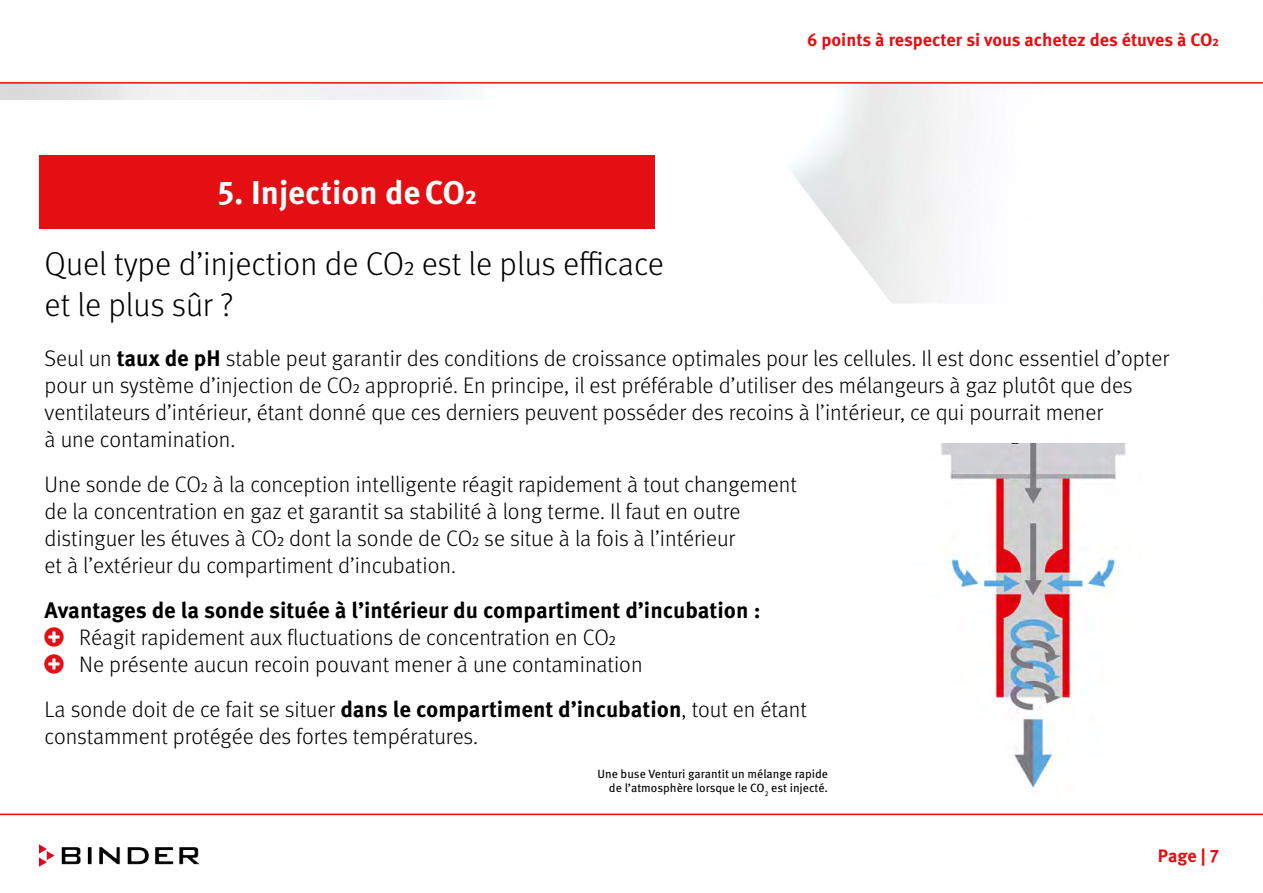
<style>
.page{position:relative;width:1263px;height:893px;background:#fff}
.page>*{position:absolute;margin:0;border:0;box-sizing:border-box;transform-origin:0 0}
.t1{font:300 33px/41.2px "Meta Pro";color:#000}
.t2{font:700 33px "Meta Pro";color:#fff}
.t3{font:300 22.5px/27px "Meta Pro";color:#000}
.t4{font:700 22.5px "Meta Pro";color:#000}
.t5{font:700 18px "Meta Pro";letter-spacing:-.005em;color:#e30f13}
.t6{font:12px/14.4px "Meta Pro";color:#000;text-align:right}
.s1{font-weight:700}
</style>
<div class="page">
<img style="left:0;top:84px;width:960px;height:220px">
<img style="left:941px;top:443px;width:185px;height:349px">
<svg style="left:0;top:814px;width:1263px;height:53px"></svg>
<img style="left:39px;top:844px;width:160px;height:22px">
<svg style="left:0;top:82px;width:1263px;height:2px;background:#e7484b"></svg>
<div style="left:39px;top:155px;width:616px;height:73px;background:#e30f13"></div>
<p class="t2" style="left:218px;top:167px;width:261px">5. Injection deCO2</p>
<p class="t5" style="left:807px;top:25px;width:413px">6 points à respecter si vous achetez des étuves à CO2</p>
<p class="t1" style="left:45px;top:241px;width:621px">Quel type d’injection de CO2 est le plus efficace et le plus sûr ?</p>
<p class="t3" style="left:45px;top:344px;width:1126px">Seul un <span class="s1">taux de pH</span> stable peut garantir des conditions de croissance optimales pour les cellules. Il est donc essentiel d’opter</p>
<p class="t3" style="left:45px;top:371px;width:1089px">pour un système d’injection de CO2 approprié. En principe, il est préférable d’utiliser des mélangeurs à gaz plutôt que des ventilateurs d’intérieur, étant donné que ces derniers peuvent posséder des recoins à l’intérieur, ce qui pourrait mener<br>à une contamination.</p>
<p class="t3" style="left:45px;top:470px;width:754px">Une sonde de CO2 à la conception intelligente réagit rapidement à tout changement de la concentration en gaz et garantit sa stabilité à long terme. Il faut en outre distinguer les étuves à CO2 dont la sonde de CO2 se situe à la fois à l’intérieur<br>et à l’extérieur du compartiment d’incubation.</p>
<p class="t4" style="left:45px;top:593px;width:717px">Avantages de la sonde située à l’intérieur du compartiment d’incubation :</p>
<p class="t3" style="left:79px;top:623px;width:538px">Réagit rapidement aux fluctuations de concentration en CO2</p>
<p class="t3" style="left:79px;top:650px;width:565px">Ne présente aucun recoin pouvant mener à une contamination</p>
<p class="t3" style="left:45px;top:695px;width:764px">La sonde doit de ce fait se situer <span class="s1">dans le compartiment d’incubation</span>, tout en étant constamment protégée des fortes températures.</p>
<p class="t6" style="left:597px;top:765px;width:232px">Une buse Venturi garantit un mélange rapide de l’atmosphère lorsque le CO<sub>2</sub> est injecté.</p>
<p class="t5" style="left:1158px;top:842px;width:63px">Page | 7</p>
</div>
